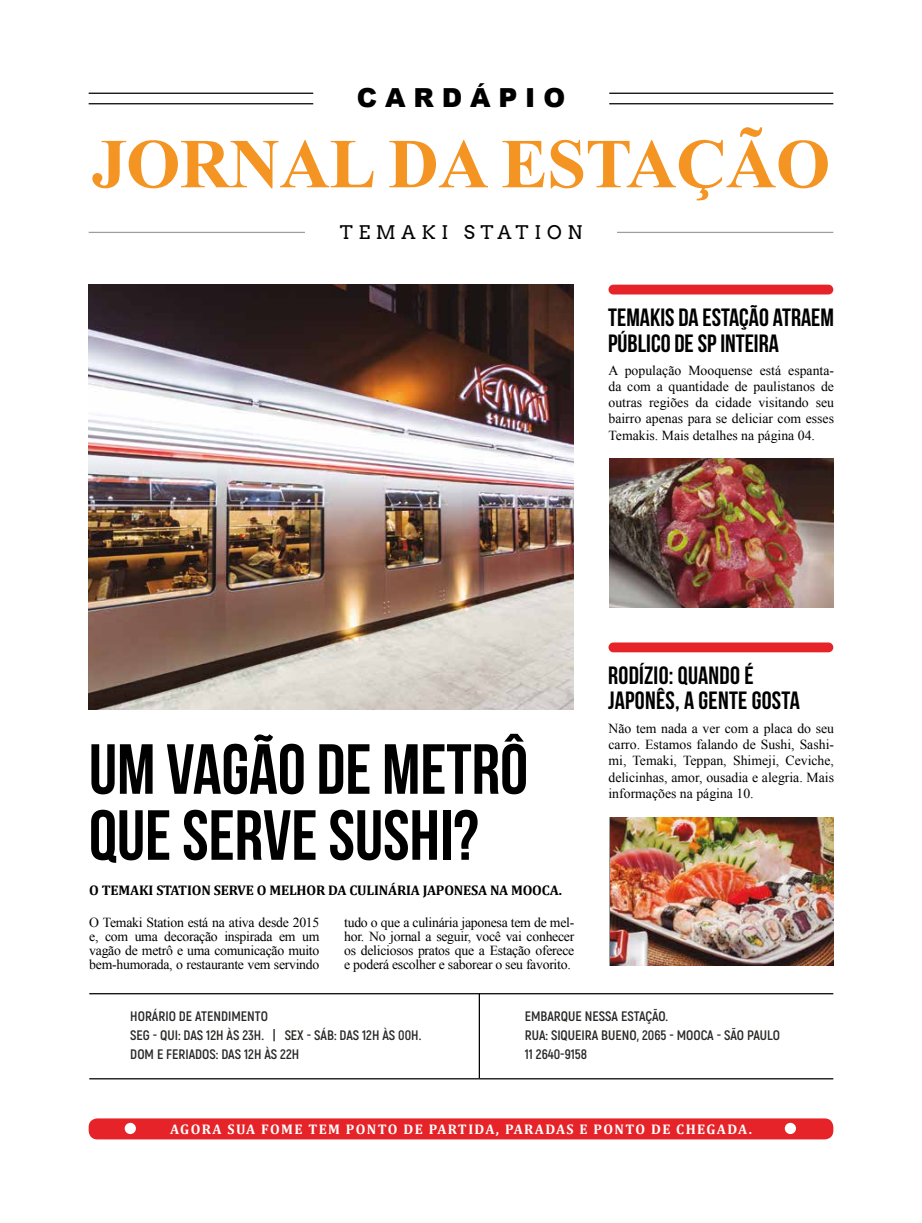
<style>
.page{position:relative;width:922px;height:1223px;background:#fff}
.page>*{position:absolute;margin:0;border:0;box-sizing:border-box;transform-origin:0 0}
.t1{font:70.75px/66px "Bebas Neue";color:#000}
.t2{font:700 70px "Times New Roman";letter-spacing:-.01em;color:#f49422}
.t3{font:900 26.25px "Arial";letter-spacing:.3em;color:#000}
.t4{font:25px/26.2px "Bebas Neue";color:#000}
.t5{font:18.75px "Arvo";letter-spacing:.3em;color:#000}
.t6{font:700 14px "Cambria";letter-spacing:.1em;color:#fff}
.t7{font:700 14px "Cambria";letter-spacing:-.01em;color:#000}
.t8{font:13.75px/16.2px "Times New Roman";letter-spacing:-.02em;color:#000;text-align:justify}
.t9{font:700 13.75px/18.8px "Akrobat";color:#282827}
</style>
<div class="page">
<hr style="left:89px;top:993px;width:744px;height:1px;background:#000">
<hr style="left:89px;top:1078px;width:744px;height:1px;background:#000">
<hr style="left:89px;top:232px;width:216px;height:1px;background:#9d9d9c">
<hr style="left:617px;top:232px;width:216px;height:1px;background:#9d9d9c">
<hr style="left:609px;top:103px;width:224px;height:1px;background:#000">
<hr style="left:89px;top:103px;width:224px;height:1px;background:#000">
<hr style="left:609px;top:93px;width:224px;height:1px;background:#000">
<hr style="left:89px;top:93px;width:224px;height:1px;background:#000">
<div style="left:89px;top:1118px;width:744px;height:21px;background:#e52328;border-radius:9px"></div>
<div style="left:784px;top:1122px;width:11px;height:12px;background:#fff;border-radius:50%"></div>
<div style="left:125px;top:1122px;width:11px;height:12px;background:#fff;border-radius:50%"></div>
<hr style="left:478px;top:993px;width:2px;height:85px;background:#000">
<img style="left:89px;top:284px;width:484px;height:425px">
<svg style="left:608px;top:642px;width:225px;height:10px;background:#e62f34"></svg>
<div style="left:608px;top:285px;width:225px;height:9px;background:#e52328"></div>
<img style="left:609px;top:458px;width:224px;height:149px">
<img style="left:610px;top:817px;width:223px;height:149px">
<h3 class="t3" style="left:357px;top:79px;width:210px">CARDÁPIO</h3>
<h2 class="t2" style="left:92px;top:115px;width:740px">JORNAL DA ESTAÇÃO</h2>
<h3 class="t5" style="left:339px;top:220px;width:244px">TEMAKI STATION</h3>
<h3 class="t4" style="left:608px;top:303px;width:227px">TEMAKIS DA ESTAÇÃO ATRAEM<br>PÚBLICO DE SP INTEIRA</h3>
<p class="t8" style="left:608px;top:362px;width:227px">A população Mooquense está espanta&shy;da com a quantidade de paulistanos de outras regiões da cidade visitando seu bairro apenas para se deliciar com esses Temakis. Mais detalhes na página 04.</p>
<h1 class="t1" style="left:89px;top:735px;width:440px">UM VAGÃO DE METRÔ<br>QUE SERVE SUSHI?</h1>
<p class="t7" style="left:89px;top:881px;width:474px">O TEMAKI STATION SERVE O MELHOR DA CULINÁRIA JAPONESA NA MOOCA.</p>
<p class="t8" style="left:89px;top:914px;width:231px;line-height:14px">O Temaki Station está na ativa desde 2015 e, com uma decoração inspirada em um vagão de metrô e uma comunicação muito bem-humorada, o restaurante vem servindo</p>
<p class="t8" style="left:344px;top:914px;width:231px;line-height:14px">tudo o que a culinária japonesa tem de mel&shy;hor. No jornal a seguir, você vai conhecer os deliciosos pratos que a Estação oferece e poderá escolher e saborear o seu favorito.</p>
<h3 class="t4" style="left:608px;top:663px;width:193px;line-height:24.5px">RODÍZIO: QUANDO É<br>JAPONÊS, A GENTE GOSTA</h3>
<p class="t8" style="left:608px;top:719px;width:227px">Não tem nada a ver com a placa do seu carro. Estamos falando de Sushi, Sashi&shy;mi, Temaki, Teppan, Shimeji, Ceviche, delicinhas, amor, ousadia e alegria. Mais informações na página 10.</p>
<p class="t9" style="left:130px;top:1007px;width:292px">HORÁRIO DE ATENDIMENTO<br>SEG - QUI: DAS 12H ÀS 23H. | SEX - SÁB: DAS 12H ÀS 00H.<br>DOM E FERIADOS: DAS 12H ÀS 22H</p>
<p class="t9" style="left:524px;top:1007px;width:257px">EMBARQUE NESSA ESTAÇÃO.<br>RUA: SIQUEIRA BUENO, 2065 - MOOCA - SÃO PAULO<br>11 2640-9158</p>
<p class="t6" style="left:170px;top:1120px;width:583px">AGORA SUA FOME TEM PONTO DE PARTIDA, PARADAS E PONTO DE CHEGADA.</p>
</div>
